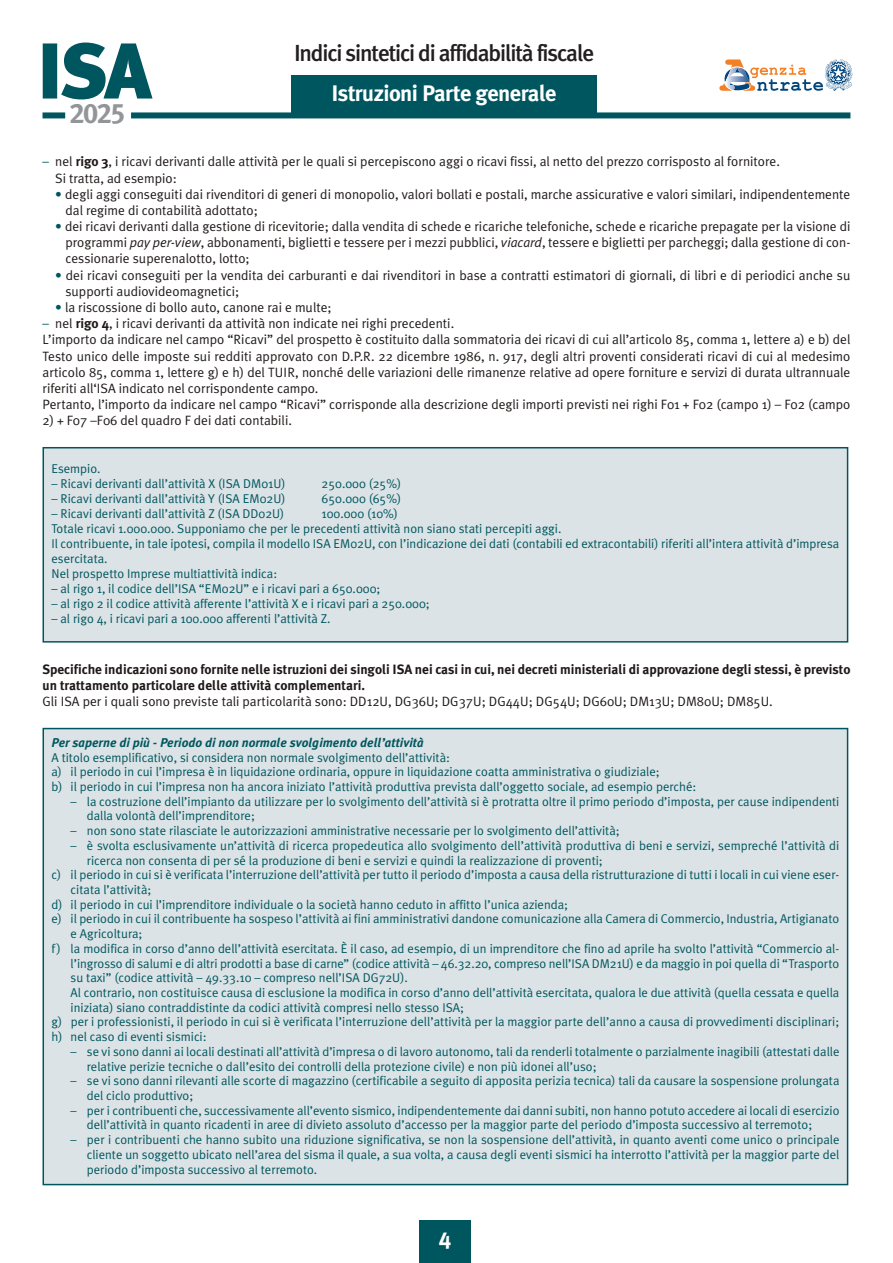
<style>
.page{position:relative;width:893px;height:1263px;background:#fff}
.page>*{position:absolute;margin:0;border:0;box-sizing:border-box;transform-origin:0 0}
.t1{font:28.2px "Meta Plus Bold Caps";color:#939598}
.t2{font:500 23.25px "Meta Plus";letter-spacing:-.05em;color:#231f20}
.t3{font:23.1px "Meta Plus Bold Caps";color:#fff}
.t4{font:700 22.5px "Meta Plus";letter-spacing:-.025em;color:#fff}
.t5{font:13.5px/16.2px "Meta Plus Normal";color:#1f1a19}
.t6{font:700 13.5px/16.2px "Meta Plus";color:#1f1a19}
.t7{font:12.75px/14.7px "Meta Plus Normal";color:#00575f}
.t8{font:italic 700 12.75px "Meta Plus";color:#00575f}
.s1{color:#00575f}
.s2{font-family:"Meta Plus";font-weight:700}
.s3{font-style:italic}
</style>
<div class="page">
<svg style="left:43px;top:43px;width:110px;height:56px"></svg>
<div style="left:43px;top:112px;width:22px;height:6px;background:#00565f"></div>
<div style="left:131px;top:112px;width:719px;height:6px;background:#00565f"></div>
<svg style="left:719px;top:59px;width:133px;height:32px"></svg>
<div style="left:291px;top:75px;width:306px;height:39px;background:#00565f"></div>
<div style="left:419px;top:1220px;width:52px;height:43px;background:#00565f"></div>
<div style="left:44px;top:448px;width:803px;height:193px;background:#dce3e6"></div>
<div style="left:43px;top:447px;width:805px;height:196px;border:2px solid #00565f"></div>
<div style="left:44px;top:729px;width:803px;height:455px;background:#dce3e6"></div>
<div style="left:43px;top:728px;width:805px;height:457px;border:2px solid #00565f"></div>
<h1 class="t1" style="left:70px;top:97px;width:58px">2025</h1>
<h2 class="t2" style="left:294px;top:44px;width:302px">Indici sintetici di affidabilità fiscale</h2>
<h3 class="t4" style="left:331px;top:85px;width:227px">Istruzioni Parte generale</h3>
<p class="t5" style="left:55px;top:155px;width:726px;text-indent:-13px"><span class="s1">–</span> nel <span class="s2">rigo 3</span>, i ricavi derivanti dalle attività per le quali si percepiscono aggi o ricavi fissi, al netto del prezzo corrisposto al fornitore.<br>Si tratta, ad esempio:</p>
<p class="t5" style="left:65px;top:187px;width:786px;text-indent:-10px"><span class="s1">•</span> degli aggi conseguiti dai rivenditori di generi di monopolio, valori bollati e postali, marche assicurative e valori similari, indipendentemente dal regime di contabilità adottato;</p>
<p class="t5" style="left:65px;top:219px;width:786px;text-align:justify;text-indent:-10px"><span class="s1">•</span> dei ricavi derivanti dalla gestione di ricevitorie; dalla vendita di schede e ricariche telefoniche, schede e ricariche prepagate per la visione di programmi <span class="s3">pay per-view</span>, abbonamenti, biglietti e tessere per i mezzi pubblici, <span class="s3">viacard</span>, tessere e biglietti per parcheggi; dalla gestione di con&shy;cessionarie superenalotto, lotto;</p>
<p class="t5" style="left:65px;top:268px;width:786px;text-indent:-10px"><span class="s1">•</span> dei ricavi conseguiti per la vendita dei carburanti e dai rivenditori in base a contratti estimatori di giornali, di libri e di periodici anche su supporti audiovideomagnetici;</p>
<p class="t5" style="left:55px;top:300px;width:278px"><span class="s1">•</span> la riscossione di bollo auto, canone rai e multe;</p>
<p class="t5" style="left:43px;top:316px;width:809px"><span class="s1">–</span> nel <span class="s2">rigo 4</span>, i ricavi derivanti da attività non indicate nei righi precedenti.<br>L’importo da indicare nel campo “Ricavi” del prospetto è costituito dalla sommatoria dei ricavi di cui all’articolo 85, comma 1, lettere a) e b) del Testo unico delle imposte sui redditi approvato con D.P.R. 22 dicembre 1986, n. 917, degli altri proventi considerati ricavi di cui al medesimo articolo 85, comma 1, lettere g) e h) del TUIR, nonché delle variazioni delle rimanenze relative ad opere forniture e servizi di durata ultrannuale riferiti all‘ISA indicato nel corrispondente campo.<br>Pertanto, l’importo da indicare nel campo “Ricavi” corrisponde alla descrizione degli importi previsti nei righi F01 + F02 (campo 1) – F02 (campo</p>
<p class="t5" style="left:43px;top:413px;width:251px">2) + F07 –F06 del quadro F dei dati contabili.</p>
<p class="t7" style="left:52px;top:463px;width:50px">Esempio.</p>
<p class="t7" style="left:52px;top:478px;width:235px">– Ricavi derivanti dall’attività X (ISA DM01U)</p>
<p class="t7" style="left:322px;top:478px;width:81px">250.000 (25%)</p>
<p class="t7" style="left:52px;top:493px;width:236px">– Ricavi derivanti dall’attività Y (ISA EM02U)</p>
<p class="t7" style="left:322px;top:493px;width:81px">650.000 (65%)</p>
<p class="t7" style="left:52px;top:508px;width:234px">– Ricavi derivanti dall’attività Z (ISA DD02U)</p>
<p class="t7" style="left:52px;top:507px;width:789px;text-indent:270px">100.000 (10%)<br>Totale ricavi 1.000.000. Supponiamo che per le precedenti attività non siano stati percepiti aggi.<br>Il contribuente, in tale ipotesi, compila il modello ISA EM02U, con l’indicazione dei dati (contabili ed extracontabili) riferiti all’intera attività d’impresa esercitata.<br>Nel prospetto Imprese multiattività indica:</p>
<p class="t7" style="left:52px;top:583px;width:330px">– al rigo 1, il codice dell’ISA “EM02U” e i ricavi pari a 650.000;</p>
<p class="t7" style="left:52px;top:598px;width:380px">– al rigo 2 il codice attività afferente l’attività X e i ricavi pari a 250.000;</p>
<p class="t7" style="left:52px;top:613px;width:281px">– al rigo 4, i ricavi pari a 100.000 afferenti l’attività Z.</p>
<p class="t6" style="left:43px;top:662px;width:809px">Specifiche indicazioni sono fornite nelle istruzioni dei singoli ISA nei casi in cui, nei decreti ministeriali di approvazione degli stessi, è previsto un trattamento particolare delle attività complementari.</p>
<p class="t5" style="left:43px;top:694px;width:732px">Gli ISA per i quali sono previste tali particolarità sono: DD12U, DG36U; DG37U; DG44U; DG54U; DG60U; DM13U; DM80U; DM85U.</p>
<p class="t8" style="left:52px;top:737px;width:374px">Per saperne di più - Periodo di non normale svolgimento dell’attività</p>
<p class="t7" style="left:52px;top:751px;width:646px">A titolo esemplificativo, si considera non normale svolgimento dell’attività:<br>a) il periodo in cui l’impresa è in liquidazione ordinaria, oppure in liquidazione coatta amministrativa o giudiziale;<br>b) il periodo in cui l’impresa non ha ancora iniziato l’attività produttiva prevista dall’oggetto sociale, ad esempio perché:</p>
<p class="t7" style="left:87px;top:795px;width:754px;text-indent:-16px">– la costruzione dell’impianto da utilizzare per lo svolgimento dell’attività si è protratta oltre il primo periodo d’imposta, per cause indipendenti dalla volontà dell’imprenditore;</p>
<p class="t7" style="left:71px;top:824px;width:550px">– non sono state rilasciate le autorizzazioni amministrative necessarie per lo svolgimento dell’attività;</p>
<p class="t7" style="left:71px;top:839px;width:770px">– è svolta esclusivamente un’attività di ricerca propedeutica allo svolgimento dell’attività produttiva di beni e servizi, sempreché l’attività di</p>
<p class="t7" style="left:87px;top:854px;width:518px">ricerca non consenta di per sé la produzione di beni e servizi e quindi la realizzazione di proventi;</p>
<p class="t7" style="left:52px;top:868px;width:789px">c) il periodo in cui si è verificata l’interruzione dell’attività per tutto il periodo d’imposta a causa della ristrutturazione di tutti i locali in cui viene eser-</p>
<p class="t7" style="left:71px;top:883px;width:82px">citata l’attività;</p>
<p class="t7" style="left:52px;top:898px;width:518px">d) il periodo in cui l’imprenditore individuale o la società hanno ceduto in affitto l’unica azienda;</p>
<p class="t7" style="left:52px;top:912px;width:789px">e) il periodo in cui il contribuente ha sospeso l’attività ai fini amministrativi dandone comunicazione alla Camera di Commercio, Industria, Artigianato</p>
<p class="t7" style="left:71px;top:927px;width:73px">e Agricoltura;</p>
<p class="t7" style="left:52px;top:942px;width:789px">f) la modifica in corso d’anno dell’attività esercitata. È il caso, ad esempio, di un imprenditore che fino ad aprile ha svolto l’attività “Commercio al-</p>
<p class="t7" style="left:71px;top:957px;width:770px">l’ingrosso di salumi e di altri prodotti a base di carne” (codice attività – 46.32.20, compreso nell’ISA DM21U) e da maggio in poi quella di “Trasporto</p>
<p class="t7" style="left:71px;top:971px;width:339px">su taxi” (codice attività – 49.33.10 – compreso nell’ISA DG72U).</p>
<p class="t7" style="left:71px;top:986px;width:770px">Al contrario, non costituisce causa di esclusione la modifica in corso d’anno dell’attività esercitata, qualora le due attività (quella cessata e quella</p>
<p class="t7" style="left:71px;top:1001px;width:395px">iniziata) siano contraddistinte da codici attività compresi nello stesso ISA;</p>
<p class="t7" style="left:52px;top:1015px;width:789px">g) per i professionisti, il periodo in cui si è verificata l’interruzione dell’attività per la maggior parte dell’anno a causa di provvedimenti disciplinari;</p>
<p class="t7" style="left:52px;top:1030px;width:157px">h) nel caso di eventi sismici:</p>
<p class="t7" style="left:87px;top:1045px;width:754px;text-indent:-16px">– se vi sono danni ai locali destinati all’attività d’impresa o di lavoro autonomo, tali da renderli totalmente o parzialmente inagibili (attestati dalle relative perizie tecniche o dall’esito dei controlli della protezione civile) e non più idonei all’uso;</p>
<p class="t7" style="left:87px;top:1074px;width:754px;text-indent:-16px">– se vi sono danni rilevanti alle scorte di magazzino (certificabile a seguito di apposita perizia tecnica) tali da causare la sospensione prolungata del ciclo produttivo;</p>
<p class="t7" style="left:87px;top:1104px;width:754px;text-indent:-16px">– per i contribuenti che, successivamente all’evento sismico, indipendentemente dai danni subiti, non hanno potuto accedere ai locali di esercizio dell’attività in quanto ricadenti in aree di divieto assoluto d’accesso per la maggior parte del periodo d’imposta successivo al terremoto;</p>
<p class="t7" style="left:87px;top:1133px;width:754px;text-align:justify;text-indent:-16px">– per i contribuenti che hanno subito una riduzione significativa, se non la sospensione dell’attività, in quanto aventi come unico o principale cliente un soggetto ubicato nell’area del sisma il quale, a sua volta, a causa degli eventi sismici ha interrotto l’attività per la maggior parte del periodo d’imposta successivo al terremoto.</p>
<h3 class="t3" style="left:439px;top:1227px;width:14px">4</h3>
</div>
